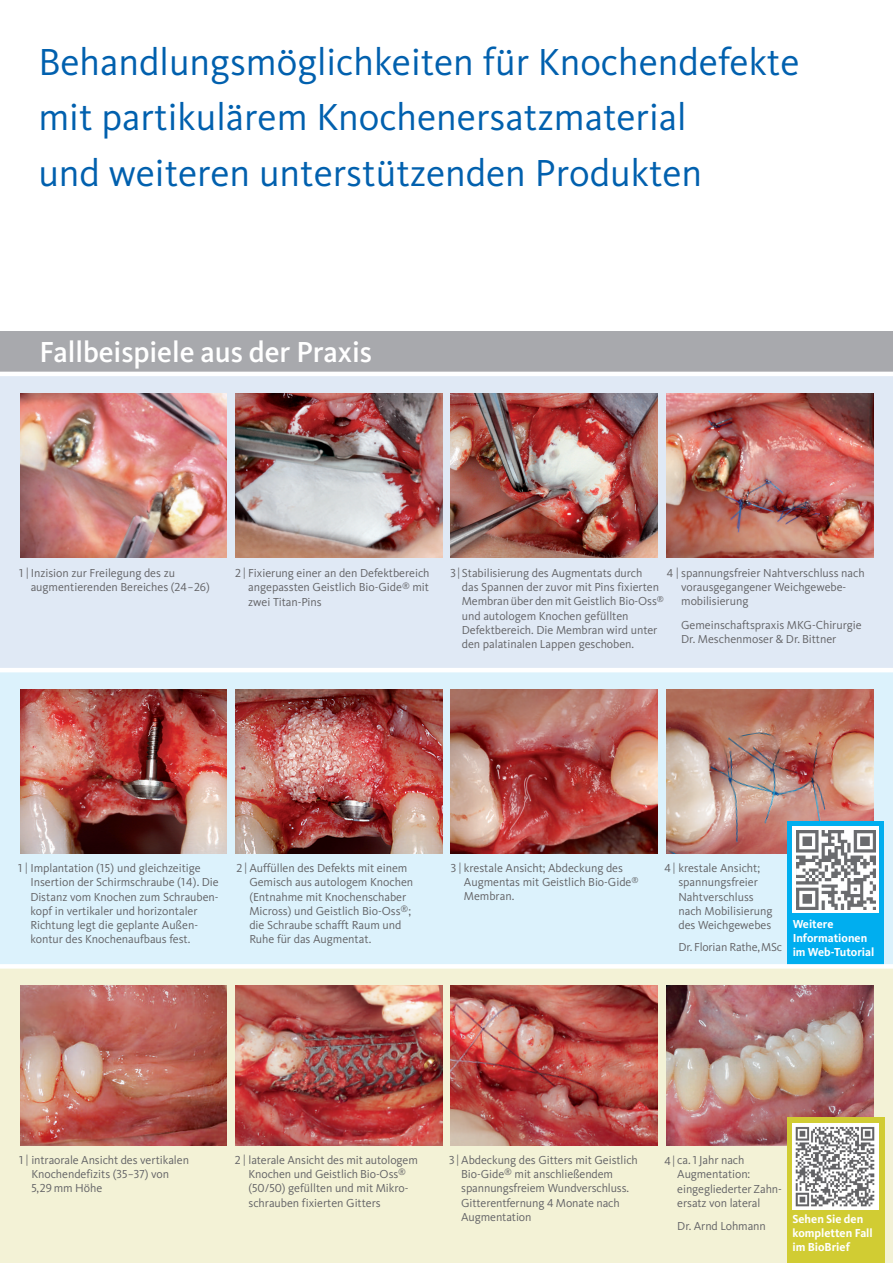
<style>
.page{position:relative;width:893px;height:1263px;background:#fff}
.page>*{position:absolute;margin:0;border:0;box-sizing:border-box;transform-origin:0 0}
.t1{font:39px/55.5px "Kievit Pro";color:#0160ae}
.t2{font:500 30px "Kievit Pro";color:#fff}
.t3{font:12px/14.2px "Kievit Pro";letter-spacing:-.005em;color:#636366}
.t4{font:700 12px/13.8px "Kievit OT";color:#fff}
.s1{font-size:11.25px}
.s2{font-family:"Koz Min Pr 6 N";font-weight:500}
</style>
<div class="page">
<div style="left:0;top:670px;width:893px;height:296px;background:#dcf2fc"></div>
<div style="left:0;top:374px;width:893px;height:296px;background:#e0e9f5"></div>
<div style="left:0;top:966px;width:893px;height:297px;background:#f3f2d6"></div>
<img style="left:20px;top:394px;width:207px;height:163px">
<img style="left:235px;top:394px;width:207px;height:163px">
<img style="left:451px;top:394px;width:207px;height:163px">
<img style="left:666px;top:394px;width:207px;height:163px">
<img style="left:20px;top:689px;width:207px;height:164px">
<img style="left:235px;top:689px;width:207px;height:164px">
<img style="left:451px;top:689px;width:207px;height:164px">
<img style="left:666px;top:689px;width:207px;height:164px">
<img style="left:20px;top:985px;width:207px;height:160px">
<img style="left:235px;top:985px;width:207px;height:160px">
<img style="left:451px;top:985px;width:207px;height:160px">
<img style="left:666px;top:985px;width:207px;height:160px">
<div style="left:787px;top:821px;width:97px;height:144px;background:#00aeef"></div>
<div style="left:792px;top:827px;width:87px;height:86px;background:#fff"></div>
<img style="left:796px;top:830px;width:79px;height:79px">
<hr style="left:0;top:964px;width:893px;height:4px;background:#fff">
<hr style="left:0;top:668px;width:893px;height:4px;background:#fff">
<div style="left:787px;top:1118px;width:97px;height:145px;background:#d1cc33"></div>
<div style="left:792px;top:1123px;width:87px;height:87px;background:#fff"></div>
<img style="left:795px;top:1127px;width:80px;height:80px">
<div style="left:0;top:332px;width:893px;height:42px;background:#a8a9ad"></div>
<hr style="left:0;top:372px;width:893px;height:4px;background:#fff">
<h1 class="t1" style="left:38px;top:37px;width:763px">Behandlungsmöglichkeiten für Knochendefekte mit partikulärem Knochenersatzmaterial<br>und weiteren unterstützenden Produkten</h1>
<h2 class="t2" style="left:40px;top:340px;width:334px">Fallbeispiele aus der Praxis</h2>
<p class="t3" style="left:31px;top:567px;width:181px;text-indent:-12px">1 <span class="s1">|</span> Inzision zur Freilegung des zu augmentierenden Bereiches (24–26)</p>
<p class="t3" style="left:462px;top:567px;width:204px;text-indent:-11px">3<span class="s1">|</span>Stabilisierung des Augmentats durch<br>das Spannen der zuvor mit Pins fixierten Membran über den mit Geistlich Bio-Oss<sup>® </sup>und autologem Knochen gefüllten Defektbereich. Die Membran wird unter den palatinalen Lappen geschoben.</p>
<p class="t3" style="left:248px;top:567px;width:183px;text-align:justify;text-indent:-13px">2 <span class="s1">|</span> Fixierung einer an den Defektbereich angepassten Geistlich Bio-Gide<sup>®</sup> mit zwei Titan-Pins</p>
<p class="t3" style="left:681px;top:567px;width:185px;text-indent:-14px">4 <span class="s1">|</span> spannungsfreier Nahtverschluss nach vorausgegangener Weichgewebe&shy;mobilisierung</p>
<p class="t3" style="left:681px;top:618px;width:182px">Gemeinschaftspraxis MKG-Chirurgie<br>Dr. Meschenmoser &amp; Dr. Bittner</p>
<p class="t3" style="left:30px;top:862px;width:190px;text-indent:-12px">1 <span class="s1">|</span> Implantation (15) und gleichzeitige Insertion der Schirmschraube (14). Die Distanz vom Knochen zum Schrauben&shy;kopf in vertikaler und horizontaler Richtung legt die geplante Außen&shy;kontur des Knochenaufbaus fest.</p>
<p class="t3" style="left:249px;top:862px;width:165px;text-indent:-13px">2 <span class="s1">|</span> Auffu<span class="s2">̈</span>llen des Defekts mit einem<br>Gemisch aus autologem Knochen (Entnahme mit Knochenschaber<br>Micross) und Geistlich Bio-Oss<sup>®</sup>; die Schraube schafft Raum und<br>Ruhe fu<span class="s2">̈</span>r das Augmentat.</p>
<p class="t3" style="left:464px;top:862px;width:176px;text-indent:-13px">3 <span class="s1">|</span> krestale Ansicht; Abdeckung des<br>Augmentas mit Geistlich Bio-Gide<sup>®<br></sup>Membran.</p>
<p class="t3" style="left:678px;top:862px;width:96px;text-indent:-14px">4 <span class="s1">|</span> krestale Ansicht; spannungsfreier<br>Nahtverschluss nach Mobilisierung des Weichgewebes</p>
<p class="t3" style="left:678px;top:941px;width:105px">Dr. Florian Rathe,MSc</p>
<p class="t4" style="left:793px;top:918px;width:83px">Weitere<br>Informationen im Web-Tutorial</p>
<p class="t3" style="left:31px;top:1154px;width:159px;text-indent:-12px">1 <span class="s1">|</span> intraorale Ansicht des vertikalen<br>Knochendefizits (35–37) von<br>5,29mm Höhe</p>
<p class="t3" style="left:249px;top:1153px;width:171px;text-indent:-14px">2 <span class="s1">|</span> laterale Ansicht des mit autologem Knochen und Geistlich Bio-Oss<sup>® </sup>(50/50) gefüllten und mit Mikro&shy;schrauben fixierten Gitters</p>
<p class="t3" style="left:461px;top:1154px;width:178px;text-indent:-12px">3 <span class="s1">|</span> Abdeckung des Gitters mit Geistlich<br>Bio-Gide<sup>®</sup> mit anschließendem spannungsfreiem Wundverschluss.<br>Gitterentfernung 4 Monate nach<br>Augmentation</p>
<p class="t3" style="left:677px;top:1154px;width:106px;text-indent:-13px">4<span class="s1">|</span> ca. 1 Jahr nach<br>Augmentation: eingegliederter Zahn&shy;ersatz von lateral</p>
<p class="t3" style="left:677px;top:1220px;width:90px">Dr. Arnd Lohmann</p>
<p class="t4" style="left:792px;top:1213px;width:82px">Sehen Sie den kompletten Fall im BioBrief</p>
</div>
